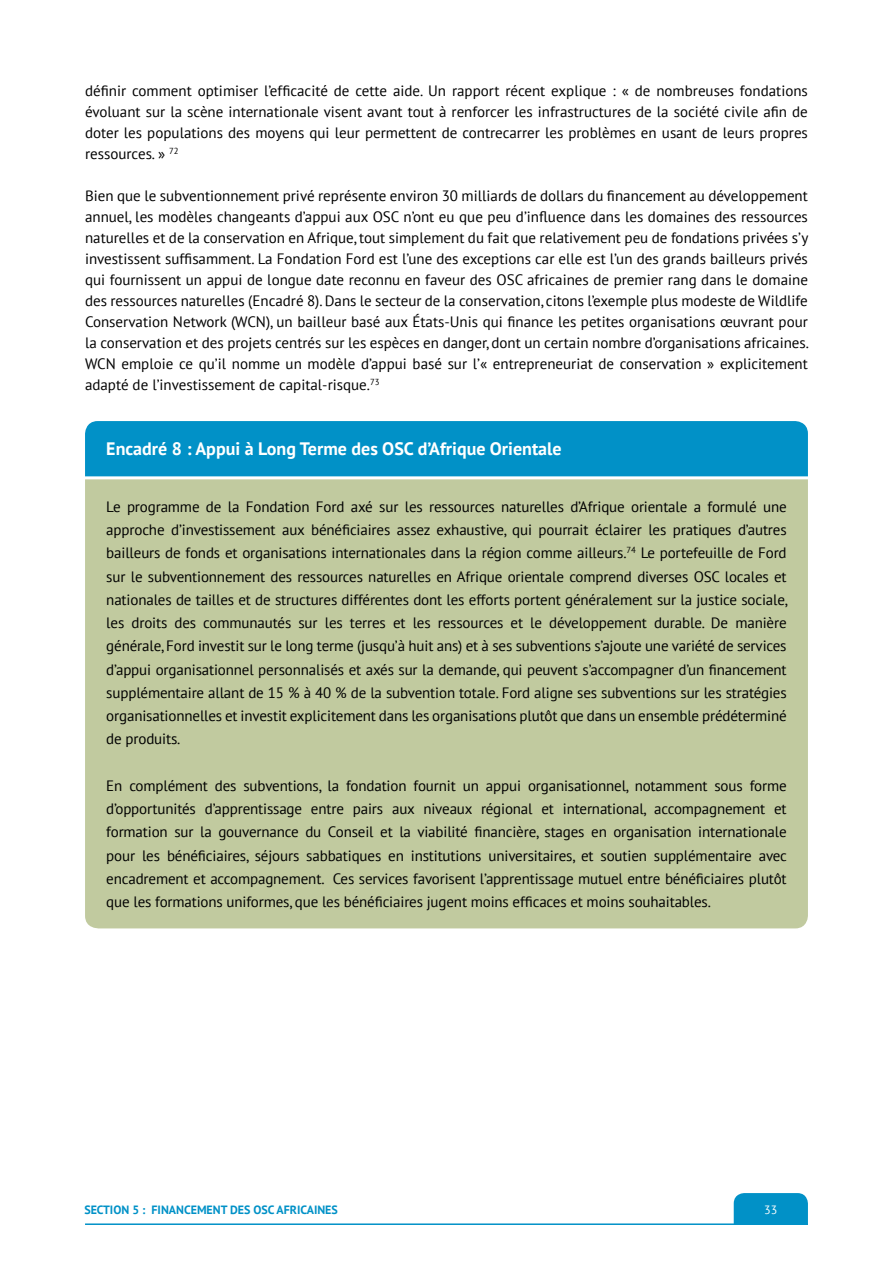
<style>
.page{position:relative;width:893px;height:1263px;background:#fff}
.page>*{position:absolute;margin:0;border:0;box-sizing:border-box;transform-origin:0 0}
.t1{font:700 18px "PT Sans";color:#fff}
.t2{font:15px/23.2px "PT Sans";letter-spacing:-.01em;color:#000;text-align:justify}
.t3{font:700 12px "PT Sans";color:#0191c7}
.t4{font:12px "PT Sans";color:#fff}
</style>
<div class="page">
<div style="left:734px;top:1193px;width:74px;height:30px;background:#0191c7"></div>
<hr style="left:85px;top:1223px;width:723px;height:2px;background:#0191c7">
<div style="left:85px;top:479px;width:723px;height:449px;background:#c1ca9f"></div>
<div style="left:85px;top:421px;width:723px;height:55px;background:#0191c7"></div>
<p class="t2" style="left:85px;top:80px;width:724px;line-height:21px">définir comment optimiser l’efficacité de cette aide. Un rapport récent explique : « de nombreuses fondations évoluant sur la scène internationale visent avant tout à renforcer les infrastructures de la société civile afin de doter les populations des moyens qui leur permettent de contrecarrer les problèmes en usant de leurs propres ressources. » <sup>72</sup></p>
<p class="t2" style="left:85px;top:185px;width:726px;line-height:21px">Bien que le subventionnement privé représente environ 30 milliards de dollars du financement au développement annuel, les modèles changeants d’appui aux OSC n’ont eu que peu d’influence dans les domaines des ressources naturelles et de la conservation en Afrique, tout simplement du fait que relativement peu de fondations privées s’y investissent suffisamment. La Fondation Ford est l’une des exceptions car elle est l’un des grands bailleurs privés qui fournissent un appui de longue date reconnu en faveur des OSC africaines de premier rang dans le domaine des ressources naturelles (Encadré 8). Dans le secteur de la conservation, citons l’exemple plus modeste de Wildlife Conservation Network (WCN), un bailleur basé aux États-Unis qui finance les petites organisations œuvrant pour la conservation et des projets centrés sur les espèces en danger, dont un certain nombre d’organisations africaines.<br>WCN emploie ce qu’il nomme un modèle d’appui basé sur l’« entrepreneuriat de conservation » explicitement adapté de l’investissement de capital-risque.<sup>73</sup></p>
<p class="t1" style="left:106px;top:437px;width:457px">Encadré 8 : Appui à Long Terme des OSC d’Afrique Orientale</p>
<p class="t2" style="left:106px;top:495px;width:683px">Le programme de la Fondation Ford axé sur les ressources naturelles d’Afrique orientale a formulé une approche d’investissement aux bénéficiaires assez exhaustive, qui pourrait éclairer les pratiques d’autres bailleurs de fonds et organisations internationales dans la région comme ailleurs.<sup>74</sup> Le portefeuille de Ford sur le subventionnement des ressources naturelles en Afrique orientale comprend diverses OSC locales et nationales de tailles et de structures différentes dont les efforts portent généralement sur la justice sociale, les droits des communautés sur les terres et les ressources et le développement durable. De manière générale, Ford investit sur le long terme (jusqu’à huit ans) et à ses subventions s’ajoute une variété de services d’appui organisationnel personnalisés et axés sur la demande, qui peuvent s’accompagner d’un financement supplémentaire allant de 15 % à 40 % de la subvention totale. Ford aligne ses subventions sur les stratégies organisationnelles et investit explicitement dans les organisations plutôt que dans un ensemble prédéterminé de produits.</p>
<p class="t2" style="left:106px;top:774px;width:682px">En complément des subventions, la fondation fournit un appui organisationnel, notamment sous forme d’opportunités d’apprentissage entre pairs aux niveaux régional et international, accompagnement et formation sur la gouvernance du Conseil et la viabilité financière, stages en organisation internationale pour les bénéficiaires, séjours sabbatiques en institutions universitaires, et soutien supplémentaire avec encadrement et accompagnement. Ces services favorisent l’apprentissage mutuel entre bénéficiaires plutôt que les formations uniformes, que les bénéficiaires jugent moins efficaces et moins souhaitables.</p>
<p class="t3" style="left:84px;top:1202px;width:255px">SECTION 5 : FINANCEMENT DES OSC AFRICAINES</p>
<p class="t4" style="left:764px;top:1202px;width:15px">33</p>
</div>
